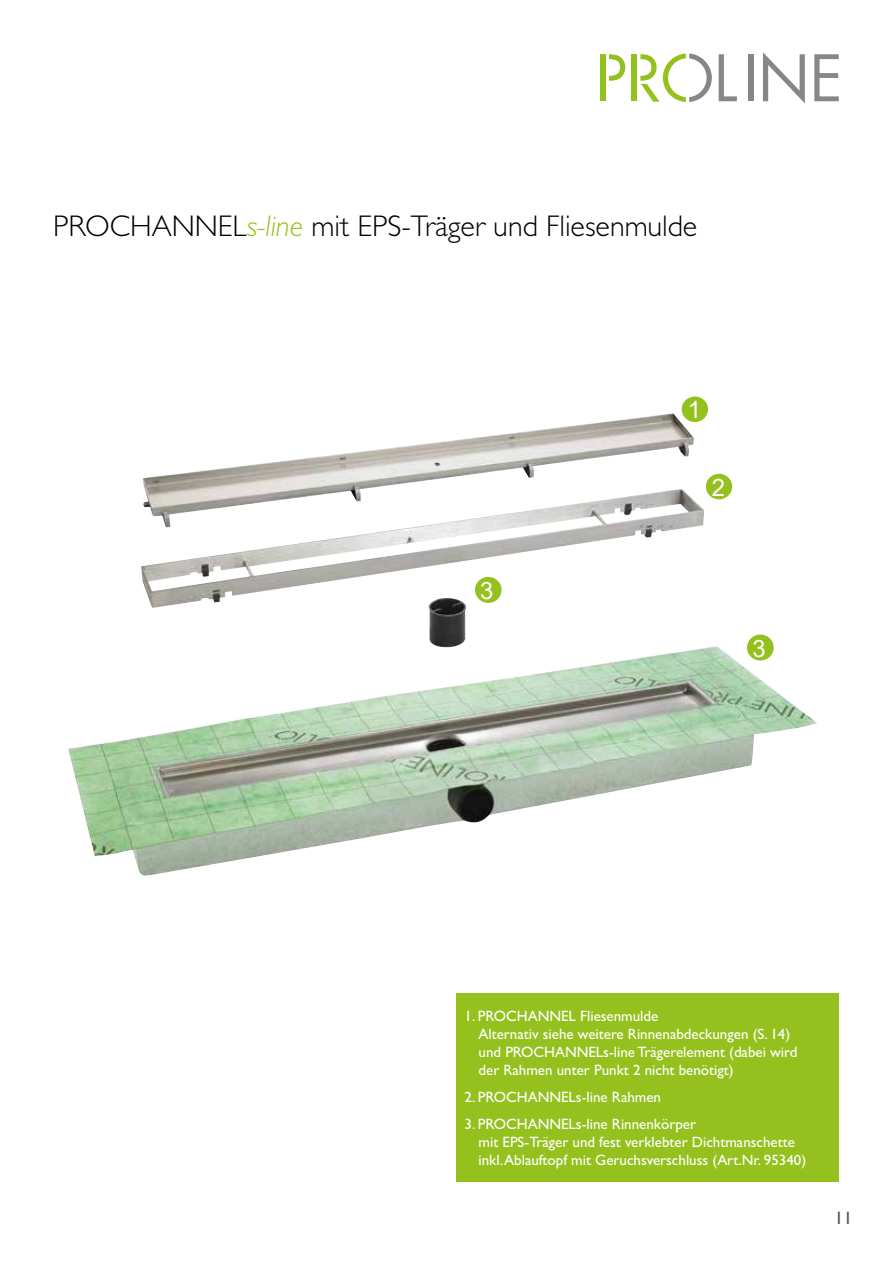
<style>
.page{position:relative;width:893px;height:1263px;background:#fff}
.page>*{position:absolute;margin:0;border:0;box-sizing:border-box;transform-origin:0 0}
.t1{font:300 30px "Gill Sans";color:#000}
.t2{font:24px "Arial";color:#fff}
.t3{font:18px "Gill Sans";color:#575756}
.t4{font:15px/18px "Gill Sans";color:#fff}
.s1{font-style:italic;color:#95c11f}
</style>
<div class="page">
<svg style="left:609px;top:54px;width:16px;height:27px"></svg>
<div style="left:601px;top:54px;width:5px;height:47px;background:#95c11f"></div>
<div style="left:632px;top:54px;width:5px;height:47px;background:#95c11f"></div>
<svg style="left:640px;top:53px;width:72px;height:49px"></svg>
<svg style="left:719px;top:54px;width:18px;height:47px"></svg>
<div style="left:748px;top:54px;width:5px;height:47px;background:#878787"></div>
<svg style="left:763px;top:52px;width:42px;height:51px"></svg>
<svg style="left:814px;top:54px;width:25px;height:47px"></svg>
<img style="left:68px;top:413px;width:749px;height:463px">
<div style="left:682px;top:397px;width:25px;height:24px;background:#95c11f;border-radius:50%"></div>
<div style="left:682px;top:396px;width:26px;height:26px;border:2px solid #95c11f;border-radius:50%"></div>
<div style="left:707px;top:475px;width:24px;height:24px;background:#95c11f;border-radius:50%"></div>
<div style="left:706px;top:474px;width:26px;height:25px;border:2px solid #95c11f;border-radius:50%"></div>
<div style="left:476px;top:578px;width:25px;height:24px;background:#95c11f;border-radius:50%"></div>
<div style="left:475px;top:577px;width:27px;height:26px;border:2px solid #95c11f;border-radius:50%"></div>
<div style="left:748px;top:635px;width:25px;height:25px;background:#95c11f;border-radius:50%"></div>
<div style="left:747px;top:635px;width:27px;height:25px;border:2px solid #95c11f;border-radius:50%"></div>
<div style="left:456px;top:993px;width:383px;height:189px;background:#95c11f"></div>
<h1 class="t1" style="left:53px;top:202px;width:646px">PROCHANNEL<span class="s1">s-line</span> mit EPS-Träger und Fliesenmulde</h1>
<h2 class="t2" style="left:480px;top:574px;width:15px">3</h2>
<h2 class="t2" style="left:688px;top:393px;width:15px">1</h2>
<h2 class="t2" style="left:712px;top:471px;width:15px">2</h2>
<h2 class="t2" style="left:752px;top:632px;width:15px">3</h2>
<p class="t4" style="left:478px;top:1006px;width:321px;text-indent:-14px">1. PROCHANNEL Fliesenmulde<br>Alternativ siehe weitere Rinnenabdeckungen (S. 14) und PROCHANNELs-line Trägerelement (dabei wird der Rahmen unter Punkt 2 nicht benötigt)</p>
<p class="t4" style="left:465px;top:1087px;width:198px">2. PROCHANNELs-line Rahmen</p>
<p class="t4" style="left:478px;top:1114px;width:329px;text-indent:-14px">3. PROCHANNELs-line Rinnenkörper<br>mit EPS-Träger und fest verklebter Dichtmanschette inkl. Ablauftopf mit Geruchsverschluss (Art.Nr. 95340)</p>
<p class="t3" style="left:834px;top:1208px;width:19px">11</p>
</div>
